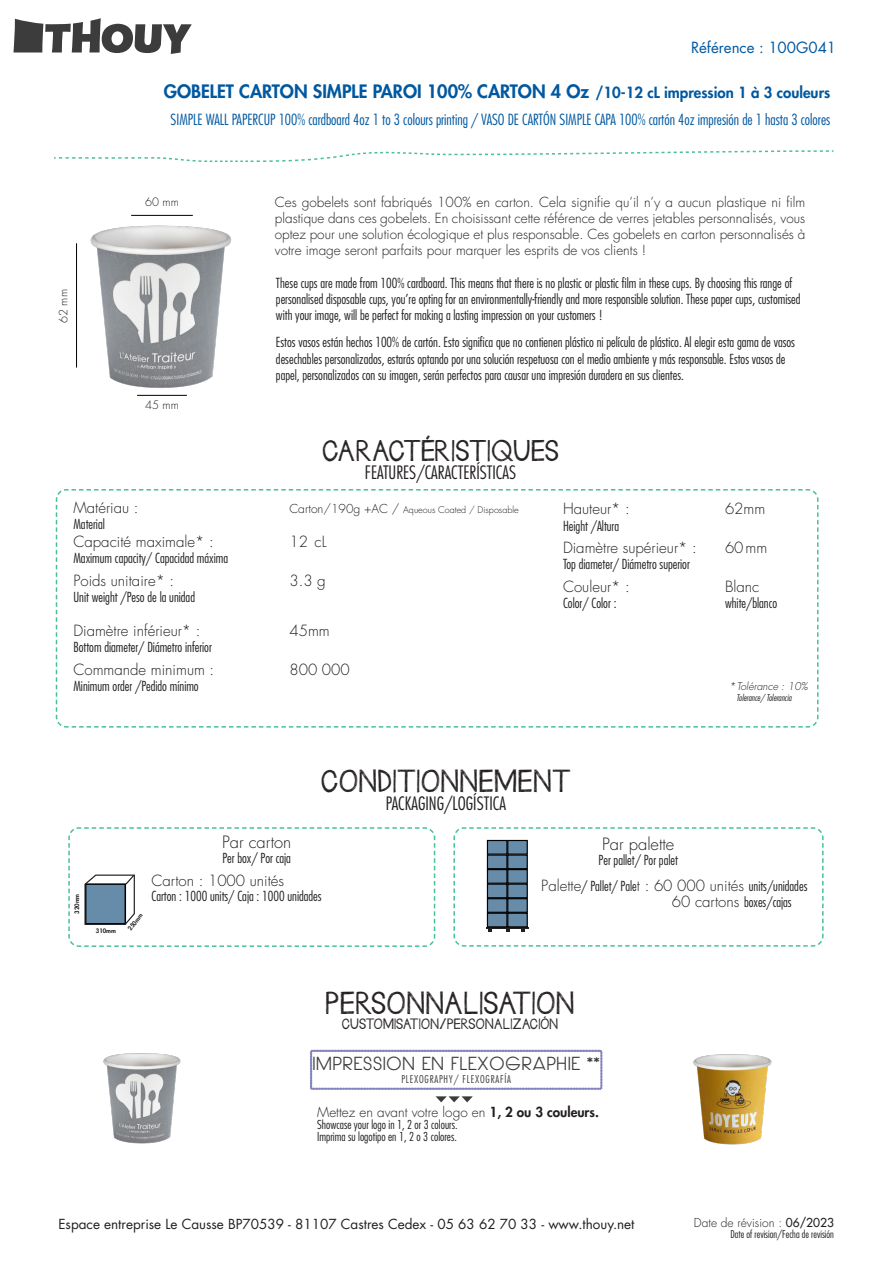
<style>
.page{position:relative;width:893px;height:1263px;background:#fff}
.page>*{position:absolute;margin:0;border:0;box-sizing:border-box;transform-origin:0 0}
.t1{font:25.5px "Janda Safeand Sound";letter-spacing:.025em;color:#231f20}
.t2{font:24px "Janda Safeand Sound";color:#231f20}
.t3{font:800 18px "Futura LT";color:#0158a0}
.t4{font:300 condensed 18px "Futura LT";color:#231f20}
.t5{font:700 18px "Hasteristico";letter-spacing:.075em;color:#3e3e3f}
.t6{font:300 16.5px "Futura LT";color:#231f20}
.t7{font:300 15px "Futura LT";color:#231f20}
.t8{font:300 condensed 15px "Futura LT";color:#0158a0}
.t9{font:15px "Futura LT";color:#0158a0}
.t10{font:300 condensed 13.5px/16.2px "Futura LT";color:#231f20}
.t11{font:300 13.5px/16.2px "Futura LT";color:#231f20;text-align:justify}
.t12{font:13.5px "Futura LT";color:#231f20}
.t13{font:300 condensed 12px "Futura LT";color:#231f20}
.t14{font:12px "Janda Safeand Sound";letter-spacing:.015em;color:#231f20}
.t15{font:300 12px "Futura LT";color:#231f20}
.t16{font:300 11.25px "Futura LT";color:#231f20}
.t17{font:300 condensed 10.5px "Futura LT";color:#231f20}
.t18{font:300 condensed 10.5px "Futura LT";letter-spacing:.075em;color:#3e3e3f}
.t19{font:italic 300 10.5px "Futura LT";color:#231f20}
.t20{font:300 9px "Futura LT";color:#231f20}
.t21{font:italic 300 condensed 9px "Futura LT";color:#231f20}
.t22{font:800 6px "Futura LT";color:#231f20}
.s1{font-size:15px}
.s2{font-size:12px}
.s3{font-stretch:normal;font-size:15px}
.s4{font-weight:800}
.s5{font-weight:400}
</style>
<div class="page">
<svg style="left:14px;top:18px;width:178px;height:36px"></svg>
<svg style="left:54px;top:150px;width:780px;height:12px"></svg>
<svg style="left:436px;top:1096px;width:37px;height:6px"></svg>
<svg style="left:55px;top:489px;width:764px;height:239px"></svg>
<svg style="left:310px;top:1050px;width:292px;height:39px"></svg>
<svg style="left:453px;top:827px;width:371px;height:120px"></svg>
<div style="left:487px;top:913px;width:21px;height:14px;background:#668ca9;border:1px solid #000"></div>
<div style="left:487px;top:898px;width:21px;height:15px;background:#668ca9;border:1px solid #000"></div>
<div style="left:487px;top:883px;width:21px;height:15px;background:#668ca9;border:1px solid #000"></div>
<div style="left:487px;top:869px;width:21px;height:15px;background:#668ca9;border:1px solid #000"></div>
<div style="left:487px;top:854px;width:21px;height:15px;background:#668ca9;border:1px solid #000"></div>
<div style="left:487px;top:840px;width:21px;height:15px;background:#668ca9;border:1px solid #000"></div>
<div style="left:507px;top:913px;width:21px;height:14px;background:#668ca9;border:1px solid #000"></div>
<div style="left:507px;top:898px;width:21px;height:15px;background:#668ca9;border:1px solid #000"></div>
<div style="left:507px;top:883px;width:21px;height:15px;background:#668ca9;border:1px solid #000"></div>
<div style="left:507px;top:869px;width:21px;height:15px;background:#668ca9;border:1px solid #000"></div>
<div style="left:507px;top:854px;width:21px;height:15px;background:#668ca9;border:1px solid #000"></div>
<div style="left:507px;top:840px;width:21px;height:15px;background:#668ca9;border:1px solid #000"></div>
<svg style="left:68px;top:827px;width:368px;height:120px"></svg>
<hr style="left:137px;top:395px;width:50px;height:1px;background:#000">
<hr style="left:76px;top:243px;width:1px;height:125px;background:#000">
<hr style="left:131px;top:215px;width:62px;height:1px;background:#000">
<img style="left:90px;top:225px;width:142px;height:163px">
<img style="left:103px;top:1053px;width:78px;height:91px">
<img style="left:693px;top:1054px;width:79px;height:91px">
<p class="t9" style="left:691px;top:38px;width:147px">Référence : 100G041</p>
<p class="t3" style="left:164px;top:79px;width:668px">GOBELET CARTON SIMPLE PAROI 100% CARTON 4 Oz <span class="s1">/10-12 cL impression 1 à 3 couleurs</span></p>
<p class="t8" style="left:171px;top:110px;width:661px">SIMPLE WALL PAPERCUP 100% cardboard 4oz 1 to 3 colours printing / VASO DE CARTÓN SIMPLE CAPA 100% cartón 4oz impresión de 1 hasta 3 colores</p>
<p class="t16" style="left:56px;top:323px;width:35px;rotate:-90deg">62 mm</p>
<p class="t16" style="left:145px;top:195px;width:35px">60 mm</p>
<p class="t11" style="left:275px;top:194px;width:532px">Ces gobelets sont fabriqués 100% en carton. Cela signifie qu’il n’y a aucun plastique ni film plastique dans ces gobelets. En choisissant cette référence de verres jetables personnalisés, vous optez pour une solution écologique et plus responsable. Ces gobelets en carton personnalisés à votre image seront parfaits pour marquer les esprits de vos clients !</p>
<p class="t16" style="left:145px;top:399px;width:35px">45 mm</p>
<p class="t10" style="left:276px;top:274px;width:526px">These cups are made from 100% cardboard. This means that there is no plastic or plastic film in these cups. By choosing this range of personalised disposable cups, you’re opting for an environmentally-friendly and more responsible solution. These paper cups, customised with your image, will be perfect for making a lasting impression on your customers !</p>
<p class="t10" style="left:276px;top:334px;width:520px">Estos vasos están hechos 100% de cartón. Esto significa que no contienen plástico ni película de plástico. Al elegir esta gama de vasos desechables personalizados, estarás optando por una solución respetuosa con el medio ambiente y más responsable. Estos vasos de papel, personalizados con su imagen, serán perfectos para causar una impresión duradera en sus clientes.</p>
<p class="t2" style="left:322px;top:434px;width:238px">CARACTÉRISTIQUES</p>
<p class="t4" style="left:365px;top:461px;width:153px">FEATURES/CARACTERÍSTICAS</p>
<p class="t7" style="left:73px;top:498px;width:67px">Matériau :</p>
<p class="t20" style="left:289px;top:504px;width:231px"><span class="s2">Carton/190g +AC /</span> Aqueous Coated / Disposable</p>
<p class="t10" style="left:73px;top:516px;width:33px">Material</p>
<p class="t7" style="left:73px;top:533px;width:142px">Capacité maximale* :</p>
<p class="t7" style="left:289px;top:533px;width:39px">12 cL</p>
<p class="t10" style="left:73px;top:550px;width:156px">Maximum capacity/ Capacidad máxima</p>
<p class="t7" style="left:73px;top:571px;width:102px">Poids unitaire* :</p>
<p class="t7" style="left:289px;top:571px;width:38px">3.3 g</p>
<p class="t10" style="left:73px;top:589px;width:123px">Unit weight /Peso de la unidad</p>
<p class="t7" style="left:73px;top:622px;width:129px">Diamètre inférieur* :</p>
<p class="t7" style="left:289px;top:622px;width:42px">45mm</p>
<p class="t10" style="left:73px;top:639px;width:140px">Bottom diameter/ Diámetro inferior</p>
<p class="t7" style="left:73px;top:660px;width:142px">Commande minimum :</p>
<p class="t7" style="left:289px;top:660px;width:62px">800 000</p>
<p class="t10" style="left:73px;top:678px;width:127px">Minimum order /Pedido mínimo</p>
<p class="t19" style="left:729px;top:680px;width:80px">*Tolérance : 10%</p>
<p class="t21" style="left:736px;top:692px;width:57px">Tolerance/ Tolerancia</p>
<p class="t7" style="left:563px;top:500px;width:68px">Hauteur* :</p>
<p class="t7" style="left:725px;top:500px;width:42px">62mm</p>
<p class="t10" style="left:563px;top:517px;width:58px">Height /Altura</p>
<p class="t7" style="left:563px;top:538px;width:135px">Diamètre supérieur* :</p>
<p class="t7" style="left:725px;top:538px;width:44px">60mm</p>
<p class="t10" style="left:563px;top:556px;width:128px">Top diameter/ Diámetro superior</p>
<p class="t7" style="left:563px;top:577px;width:68px">Couleur* :</p>
<p class="t7" style="left:725px;top:577px;width:36px">Blanc</p>
<p class="t10" style="left:563px;top:595px;width:55px">Color/ Color :</p>
<p class="t10" style="left:725px;top:595px;width:54px">white/blanco</p>
<p class="t22" style="left:73px;top:914px;width:22px;rotate:-90deg">320mm</p>
<p class="t22" style="left:96px;top:926px;width:22px">310mm</p>
<p class="t22" style="left:126px;top:927px;width:22px;rotate:-52deg">250mm</p>
<p class="t6" style="left:222px;top:832px;width:71px">Par carton</p>
<p class="t10" style="left:222px;top:850px;width:70px">Per box/ Por caja</p>
<p class="t1" style="left:321px;top:763px;width:252px">CONDITIONNEMENT</p>
<p class="t4" style="left:386px;top:793px;width:121px">PACKAGING/LOGÍSTICA</p>
<p class="t6" style="left:602px;top:834px;width:74px">Par palette</p>
<p class="t10" style="left:599px;top:852px;width:81px">Per pallet/ Por palet</p>
<p class="t7" style="left:151px;top:872px;width:134px">Carton : 1000 unités</p>
<p class="t10" style="left:151px;top:888px;width:172px">Carton : 1000 units/ Caja : 1000 unidades</p>
<p class="t10" style="left:541px;top:877px;width:268px"><span class="s3">Palette</span>/ Pallet/ Pale<span class="s3">t : 60 000 unités</span> units/unidades</p>
<p class="t10" style="left:672px;top:894px;width:121px"><span class="s3">60 cartons</span> boxes/cajas</p>
<p class="t1" style="left:326px;top:986px;width:250px">PERSONNALISATION</p>
<p class="t14" style="left:342px;top:1015px;width:218px">CUSTOMISATION/PERSONALIZACIÓN</p>
<p class="t5" style="left:313px;top:1053px;width:288px">IMPRESSION EN FLEXOGRAPHIE **</p>
<p class="t18" style="left:401px;top:1073px;width:111px">PLEXOGRAPHY/ FLEXOGRAFÍA</p>
<p class="t11" style="left:317px;top:1104px;width:283px">Mettez en avant votre logo en <span class="s4">1, 2 ou 3 couleurs.</span></p>
<p class="t13" style="left:317px;top:1117px;width:142px">Showcase your logo in 1, 2 or 3 colours.</p>
<p class="t13" style="left:317px;top:1129px;width:141px">Imprima su logotipo en 1, 2 o 3 colores.</p>
<p class="t12" style="left:58px;top:1215px;width:578px">Espace entreprise Le Causse BP70539 - 81107 Castres Cedex - 05 63 62 70 33 - www.thouy.net</p>
<p class="t15" style="left:694px;top:1215px;width:142px">Date de révision : <span class="s5">06/2023</span></p>
<p class="t17" style="left:730px;top:1227px;width:105px">Date of revision/Fecha de revisión</p>
</div>
